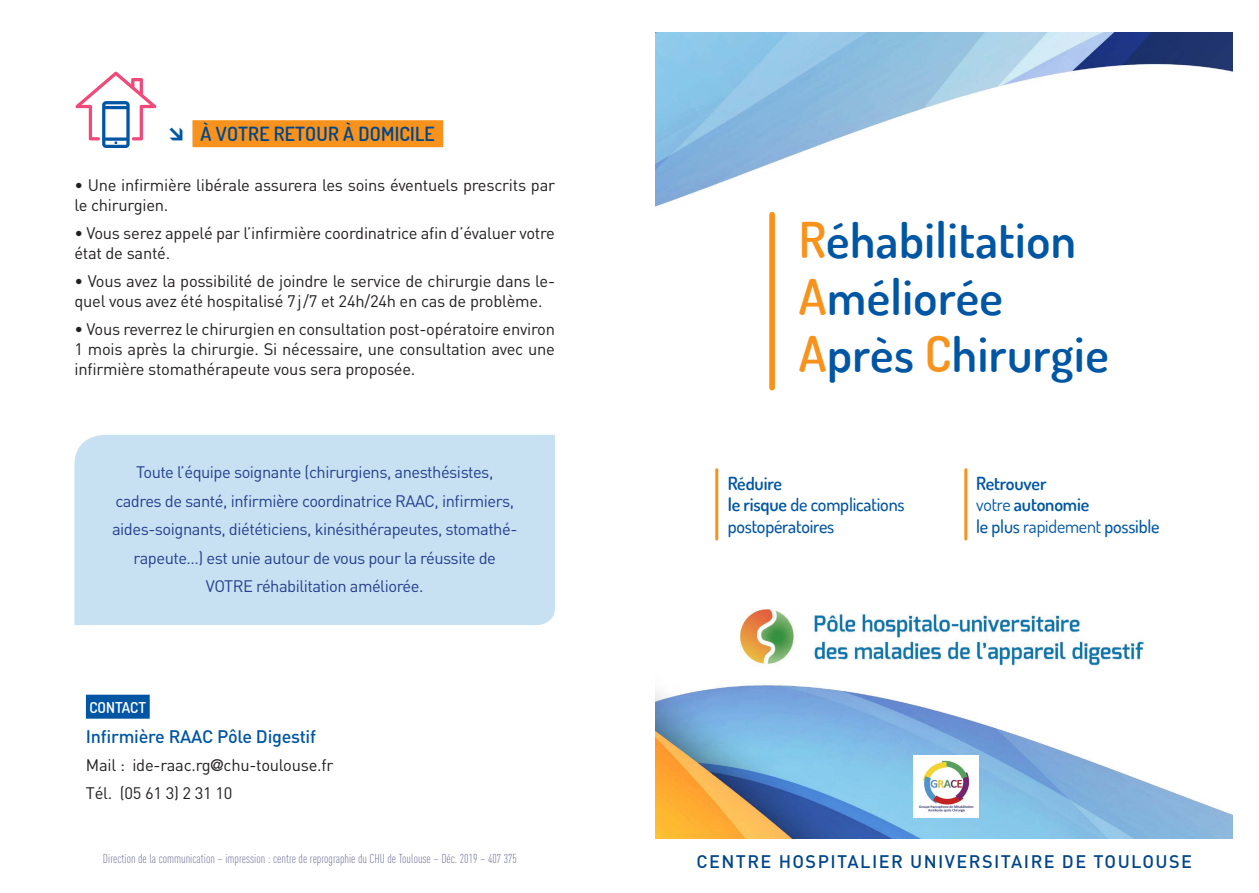
<style>
.page{position:relative;width:1259px;height:893px;background:#fff}
.page>*{position:absolute;margin:0;border:0;box-sizing:border-box;transform-origin:0 0}
.t1{font:600 49.2px "Dosis";letter-spacing:.01em;color:#0156a3}
.t2{font:600 19.5px "Dosis";letter-spacing:.01em;color:#01468a}
.t3{font:500 18px "Dosis";letter-spacing:-.01em;color:#0156a3}
.t4{font:500 18px "DIN";letter-spacing:.08em;color:#01468a}
.t5{font:600 18px "Dosis";letter-spacing:-.01em;color:#0156a3}
.t6{font:500 18px "DIN";letter-spacing:-.015em;color:#0156a3}
.t7{font:16.5px/19.8px "DIN";letter-spacing:-.015em;color:#231f20}
.t8{font:16.5px/28.5px "DIN";letter-spacing:-.03em;color:#253f8e;text-align:center}
.t9{font:600 15px "Dosis";color:#fff}
.t10{font:300 12.75px "DIN Cond";color:#656491}
.s1{color:#0156a3}
.s2{font-family:"DIN Alternate";font-weight:700}
.s3{color:#f7931d}
.s4{font-weight:600}
.s5{font-weight:400}
</style>
<div class="page">
<div style="left:74px;top:435px;width:481px;height:190px;background:#c8e1f2"></div>
<img style="left:656px;top:32px;width:576px;height:183px">
<img style="left:655px;top:685px;width:577px;height:153px">
<div style="left:913px;top:755px;width:65px;height:63px;background:#fff"></div>
<img style="left:918px;top:760px;width:55px;height:52px">
<hr style="left:964px;top:470px;width:3px;height:69px;background:#f7931d">
<div style="left:769px;top:215px;width:6px;height:173px;background:#f7931d"></div>
<hr style="left:715px;top:470px;width:3px;height:69px;background:#f7931d">
<img style="left:739px;top:609px;width:405px;height:57px">
<div style="left:192px;top:120px;width:251px;height:27px;background:#f7931d"></div>
<svg style="left:75px;top:72px;width:81px;height:76px"></svg>
<div style="left:86px;top:695px;width:64px;height:24px;background:#0156a3"></div>
<p class="t2" style="left:168px;top:121px;width:268px"><span class="s1">→</span> À VOTRE RETOUR À DOMICILE</p>
<p class="t7" style="left:74px;top:175px;width:482px">• Une infirmière libérale assurera les soins éventuels prescrits par le chirurgien.</p>
<p class="t7" style="left:74px;top:223px;width:482px">• Vous serez appelé par l’infirmière coordinatrice afin d’évaluer votre état de santé.</p>
<p class="t7" style="left:74px;top:271px;width:482px">• Vous avez la possibilité de joindre le service de chirurgie dans le&shy;quel vous avez été hospitalisé 7j/7 et 24h/24h en cas de problème.</p>
<p class="t7" style="left:74px;top:319px;width:482px;text-align:justify">• Vous reverrez le chirurgien en consultation post-opératoire environ 1 mois après la chirurgie. Si nécessaire, une consultation avec une infirmière stomathérapeute vous sera proposée.</p>
<p class="t8" style="left:112px;top:458px;width:407px">Toute l’équipe soignante (chirurgiens, anesthésistes, cadres de santé, infirmière coordinatrice RAAC, infirmiers, aides-soignants, diététiciens, kinésithérapeutes, stomathé&shy;rapeute…) est unie autour de vous pour la réussite de VOTRE réhabilitation améliorée.</p>
<p class="t9" style="left:89px;top:697px;width:58px">CONTACT</p>
<p class="t6" style="left:86px;top:725px;width:232px">Infirmière RAAC Pôle Digestif</p>
<p class="t7" style="left:86px;top:755px;width:249px">Mail : ide-raac.rg<span class="s2">@</span>chu-toulouse.fr</p>
<p class="t7" style="left:86px;top:783px;width:148px">Tél. (05 61 3) 2 31 10</p>
<p class="t10" style="left:103px;top:851px;width:415px">Direction de la communication – impression : centre de reprographie du CHU de Toulouse – Déc. 2019 – 407 375</p>
<p class="t1" style="left:799px;top:208px;width:279px"><span class="s3">R</span>éhabilitation</p>
<p class="t1" style="left:799px;top:265px;width:206px"><span class="s3">A</span>méliorée</p>
<p class="t1" style="left:799px;top:322px;width:311px"><span class="s3">A</span>près <span class="s3">C</span>hirurgie</p>
<p class="t5" style="left:727px;top:471px;width:56px">Réduire</p>
<p class="t3" style="left:727px;top:493px;width:178px"><span class="s4">le risque</span> de complications</p>
<p class="t3" style="left:727px;top:515px;width:108px">postopératoires</p>
<p class="t5" style="left:976px;top:471px;width:72px">Retrouver</p>
<p class="t5" style="left:976px;top:493px;width:115px"><span class="s5">votre</span> autonomie</p>
<p class="t3" style="left:976px;top:515px;width:185px">le plus <span class="s5">rapidement</span> possible</p>
<p class="t4" style="left:696px;top:849px;width:497px">CENTRE HOSPITALIER UNIVERSITAIRE DE TOULOUSE</p>
</div>
